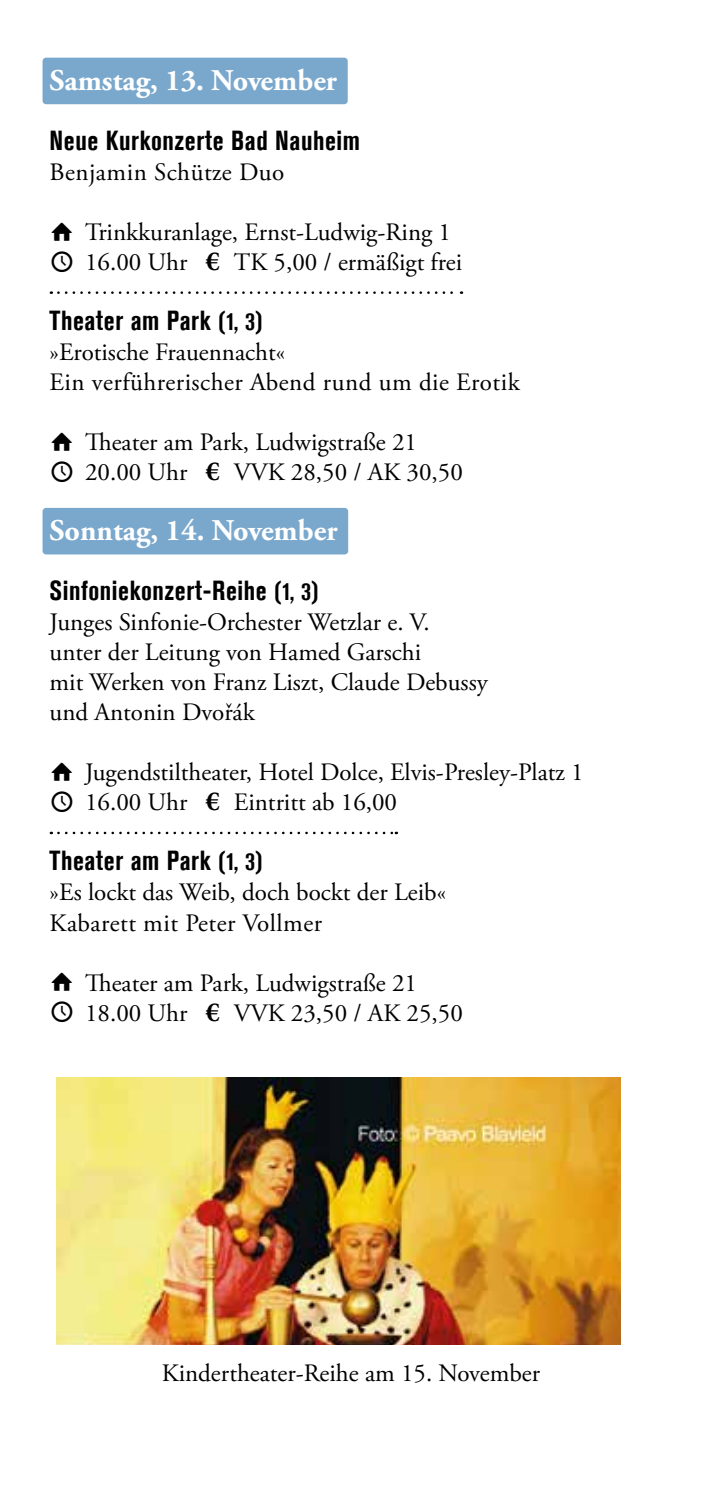
<style>
.page{position:relative;width:709px;height:1489px;background:#fff}
.page>*{position:absolute;margin:0;border:0;box-sizing:border-box;transform-origin:0 0}
.t1{font:700 30px "Adobe Garamond Pro";color:#fff}
.t2{font:700 condensed 27.5px "Akzidenz Grotesk Std";letter-spacing:.02em;color:#000}
.t3{font:25px/30px "Adobe Garamond Pro";color:#000}
.t4{font:25px/30px "Adobe Garamond Pro";letter-spacing:.02em;color:#000}
.s1{font-family:"Entypo";font-size:45px}
.s2{font-weight:700;font-size:27.5px}
.s3{font-size:25px}
</style>
<div class="page">
<div style="left:43px;top:58px;width:305px;height:46px;background:#7aa8cd;border-radius:4px"></div>
<svg style="left:58px;top:291px;width:404px;height:3px"></svg>
<div style="left:43px;top:508px;width:305px;height:46px;background:#7aa8cd;border-radius:4px"></div>
<svg style="left:58px;top:831px;width:339px;height:3px"></svg>
<img style="left:57px;top:1077px;width:563px;height:267px">
<p class="t1" style="left:50px;top:63px;width:289px">Samstag, 13. November</p>
<p class="t2" style="left:50px;top:125px;width:312px">Neue Kurkonzerte Bad Nauheim</p>
<p class="t4" style="left:50px;top:158px;width:236px">Benjamin Schütze Duo</p>
<p class="t3" style="left:50px;top:218px;width:414px"><span class="s1">ï</span> Trinkkuranlage, Ernst-Ludwig-Ring 1<br><span class="s1">N</span> 16.00 Uhr <span class="s2">€</span> TK 5,00 / ermäßigt frei</p>
<p class="t2" style="left:50px;top:305px;width:215px">Theater am Park <span class="s3">(1, 3)</span></p>
<p class="t4" style="left:50px;top:338px;width:471px">»Erotische Frauennacht«<br>Ein verführerischer Abend rund um die Erotik</p>
<p class="t3" style="left:50px;top:428px;width:415px"><span class="s1">ï</span> Theater am Park, Ludwigstraße 21<br><span class="s1">N</span> 20.00 Uhr <span class="s2">€</span> VVK 28,50 / AK 30,50</p>
<p class="t1" style="left:50px;top:513px;width:289px">Sonntag, 14. November</p>
<p class="t2" style="left:50px;top:575px;width:271px">Sinfoniekonzert-Reihe <span class="s3">(1, 3)</span></p>
<p class="t3" style="left:50px;top:608px;width:439px">Junges Sinfonie-Orchester Wetzlar e. V. unter der Leitung von Hamed Garschi<br>mit Werken von Franz Liszt, Claude Debussy und Antonin Dvořák</p>
<p class="t3" style="left:50px;top:758px;width:535px"><span class="s1">ï</span> Jugendstiltheater, Hotel Dolce, Elvis-Presley-Platz 1<br><span class="s1">N</span> 16.00 Uhr <span class="s2">€</span> Eintritt ab 16,00</p>
<p class="t2" style="left:50px;top:845px;width:215px">Theater am Park <span class="s3">(1, 3)</span></p>
<p class="t3" style="left:50px;top:878px;width:398px">»Es lockt das Weib, doch bockt der Leib«<br>Kabarett mit Peter Vollmer</p>
<p class="t3" style="left:50px;top:968px;width:415px"><span class="s1">ï</span> Theater am Park, Ludwigstraße 21<br><span class="s1">N</span> 18.00 Uhr <span class="s2">€</span> VVK 23,50 / AK 25,50</p>
<p class="t3" style="left:162px;top:1358px;width:380px">Kindertheater-Reihe am 15. November</p>
</div>
